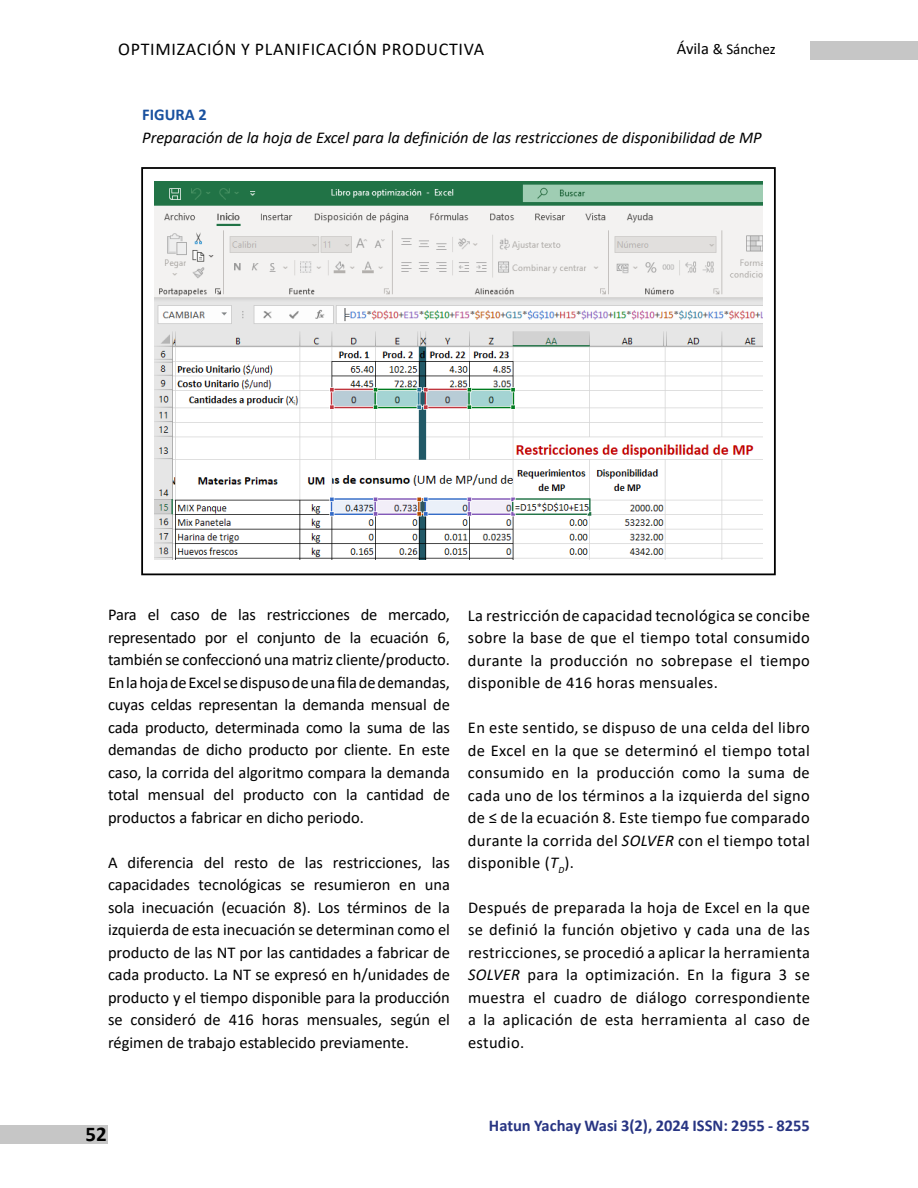
<style>
.page{position:relative;width:918px;height:1188px;background:#fff}
.page>*{position:absolute;margin:0;border:0;box-sizing:border-box;transform-origin:0 0}
.t1{font:700 21px "Calibri";color:#000}
.t2{font:18px "Calibri";letter-spacing:.04em;color:#000}
.t3{font:16.5px/22.5px "Calibri";letter-spacing:.015em;color:#000;text-align:justify}
.t4{font:italic 16.5px "Calibri";color:#000}
.t5{font:700 16.5px "Calibri";color:#283583}
.t6{font:700 16.5px "Calibri";color:#19519f}
.t7{font:15px "Calibri";color:#000}
.s1{font-size:16.5px}
.s2{font-style:italic}
</style>
<div class="page">
<div style="left:0;top:1125px;width:108px;height:19px;background:#c6c6c6"></div>
<div style="left:810px;top:41px;width:108px;height:19px;background:#c6c6c6"></div>
<img style="left:155px;top:181px;width:607px;height:379px">
<div style="left:141px;top:167px;width:635px;height:408px;border:2px solid #000"></div>
<p class="t2" style="left:118px;top:36px;width:368px">OPTIMIZACIÓN Y PLANIFICACIÓN PRODUCTIVA</p>
<p class="t7" style="left:677px;top:38px;width:100px"><span class="s1">Ávila</span> &amp; Sánchez</p>
<p class="t6" style="left:142px;top:103px;width:66px">FIGURA 2</p>
<p class="t4" style="left:142px;top:126px;width:621px">Preparación de la hoja de Excel para la definición de las restricciones de disponibilidad de MP</p>
<p class="t3" style="left:108px;top:603px;width:344px">Para el caso de las restricciones de mercado, representado por el conjunto de la ecuación 6, también se confeccionó una matriz cliente/producto.<br>En la hoja de Excel se dispuso de una fila de demandas, cuyas celdas representan la demanda mensual de cada producto, determinada como la suma de las demandas de dicho producto por cliente. En este caso, la corrida del algoritmo compara la demanda total mensual del producto con la cantidad de productos a fabricar en dicho periodo.</p>
<p class="t3" style="left:108px;top:851px;width:344px">A diferencia del resto de las restricciones, las capacidades tecnológicas se resumieron en una sola inecuación (ecuación 8). Los términos de la izquierda de esta inecuación se determinan como el producto de las NT por las cantidades a fabricar de cada producto. La NT se expresó en h/unidades de producto y el tiempo disponible para la producción se consideró de 416 horas mensuales, según el régimen de trabajo establecido previamente.</p>
<p class="t3" style="left:468px;top:603px;width:343px">La restricción de capacidad tecnológica se concibe sobre la base de que el tiempo total consumido durante la producción no sobrepase el tiempo disponible de 416 horas mensuales.</p>
<p class="t3" style="left:468px;top:716px;width:343px">En este sentido, se dispuso de una celda del libro de Excel en la que se determinó el tiempo total consumido en la producción como la suma de cada uno de los términos a la izquierda del signo de ≤ de la ecuación 8. Este tiempo fue comparado durante la corrida del <span class="s2">SOLVER</span> con el tiempo total disponible (<span class="s2">T</span><sub>D</sub>).</p>
<p class="t3" style="left:468px;top:896px;width:343px">Después de preparada la hoja de Excel en la que se definió la función objetivo y cada una de las restricciones, se procedió a aplicar la herramienta <span class="s2">SOLVER</span> para la optimización. En la figura 3 se muestra el cuadro de diálogo correspondiente a la aplicación de esta herramienta al caso de estudio.</p>
<p class="t1" style="left:86px;top:1119px;width:23px">52</p>
<p class="t5" style="left:489px;top:1114px;width:323px">Hatun Yachay Wasi 3(2), 2024 ISSN: 2955 - 8255</p>
</div>
